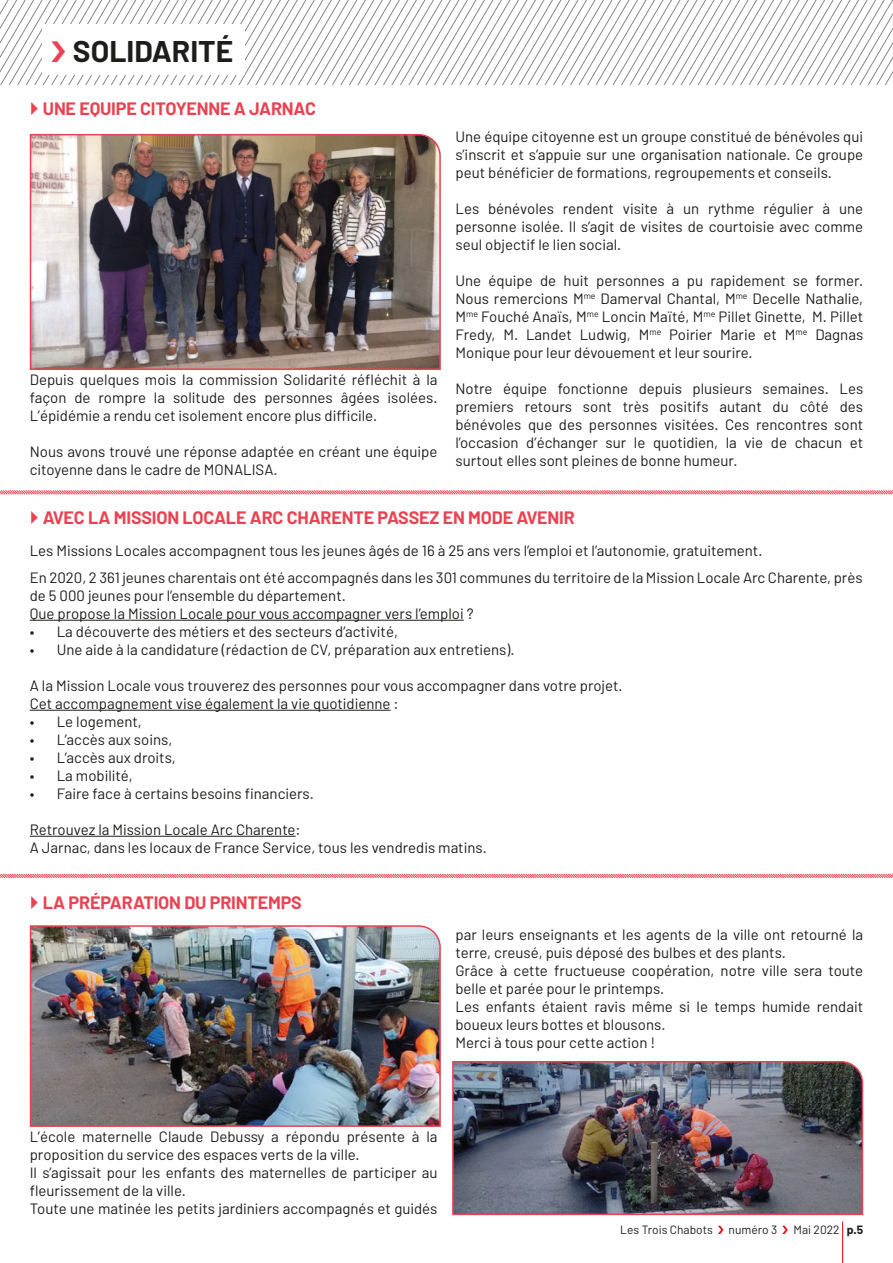
<style>
.page{position:relative;width:893px;height:1263px;background:#fff}
.page>*{position:absolute;margin:0;border:0;box-sizing:border-box;transform-origin:0 0}
.t1{font:700 30px "Barlow";color:#1d1d1b}
.t2{font:700 18px "Barlow";letter-spacing:-.01em;color:#e94353}
.t3{font:15px/18px "Barlow";color:#1d1d1b}
.t4{font:12px "Barlow";color:#1d1d1b}
.s1{font-weight:700}
</style>
<div class="page">
<hr style="left:842px;top:1221px;width:1px;height:42px;background:#e30614">
<svg style="left:0;top:490px;width:893px;height:5px;background:#f3a2aa"></svg>
<img style="left:29px;top:134px;width:412px;height:236px">
<hr style="left:30px;top:620px;width:434px;height:1px;background:#1d1d1b">
<hr style="left:30px;top:710px;width:361px;height:1px;background:#1d1d1b">
<hr style="left:30px;top:836px;width:266px;height:1px;background:#1d1d1b">
<img style="left:29px;top:925px;width:412px;height:202px">
<img style="left:452px;top:1061px;width:412px;height:155px">
<svg style="left:0;top:873px;width:893px;height:5px;background:#f3a2aa"></svg>
<svg style="left:0;top:0;width:893px;height:85px"></svg>
<p class="t1" style="left:73px;top:32px;width:162px">SOLIDARITÉ</p>
<p class="t2" style="left:43px;top:97px;width:275px">UNE EQUIPE CITOYENNE A JARNAC</p>
<p class="t3" style="left:30px;top:370px;width:409px;text-align:justify">Depuis quelques mois la commission Solidarité réfléchit à la façon de rompre la solitude des personnes âgées isolées.<br>L’épidémie a rendu cet isolement encore plus difficile.</p>
<p class="t3" style="left:30px;top:442px;width:409px">Nous avons trouvé une réponse adaptée en créant une équipe citoyenne dans le cadre de MONALISA.</p>
<p class="t3" style="left:455px;top:128px;width:409px;text-align:justify">Une équipe citoyenne est un groupe constitué de bénévoles qui s’inscrit et s’appuie sur une organisation nationale. Ce groupe peut bénéficier de formations, regroupements et conseils.</p>
<p class="t3" style="left:455px;top:200px;width:409px;text-align:justify">Les bénévoles rendent visite à un rythme régulier à une personne isolée. Il s’agit de visites de courtoisie avec comme seul objectif le lien social.</p>
<p class="t3" style="left:455px;top:272px;width:409px;text-align:justify">Une équipe de huit personnes a pu rapidement se former.<br>Nous remercions M<sup>me</sup> Damerval Chantal, M<sup>me</sup> Decelle Nathalie, M<sup>me</sup> Fouché Anaïs, M<sup>me</sup> Loncin Maïté, M<sup>me</sup> Pillet Ginette, M. Pillet Fredy, M. Landet Ludwig, M<sup>me</sup> Poirier Marie et M<sup>me</sup> Dagnas Monique pour leur dévouement et leur sourire.</p>
<p class="t3" style="left:455px;top:380px;width:409px;text-align:justify">Notre équipe fonctionne depuis plusieurs semaines. Les premiers retours sont très positifs autant du côté des bénévoles que des personnes visitées. Ces rencontres sont l’occasion d’échanger sur le quotidien, la vie de chacun et surtout elles sont pleines de bonne humeur.</p>
<p class="t2" style="left:43px;top:506px;width:533px">AVEC LA MISSION LOCALE ARC CHARENTE PASSEZ EN MODE AVENIR</p>
<p class="t3" style="left:30px;top:542px;width:734px">Les Missions Locales accompagnent tous les jeunes âgés de 16 à 25 ans vers l’emploi et l’autonomie, gratuitement.</p>
<p class="t3" style="left:30px;top:568px;width:834px">En 2020, 2 361 jeunes charentais ont été accompagnés dans les 301 communes du territoire de la Mission Locale Arc Charente, près de 5 000 jeunes pour l’ensemble du département.</p>
<p class="t3" style="left:30px;top:604px;width:445px">Que propose la Mission Locale pour vous accompagner vers l’emploi ?</p>
<p class="t3" style="left:30px;top:622px;width:370px">• La découverte des métiers et des secteurs d’activité,</p>
<p class="t3" style="left:30px;top:640px;width:486px">• Une aide à la candidature (rédaction de CV, préparation aux entretiens).</p>
<p class="t3" style="left:30px;top:676px;width:594px">A la Mission Locale vous trouverez des personnes pour vous accompagner dans votre projet.</p>
<p class="t3" style="left:30px;top:694px;width:370px">Cet accompagnement vise également la vie quotidienne :</p>
<p class="t3" style="left:30px;top:712px;width:114px">• Le logement,</p>
<p class="t3" style="left:30px;top:730px;width:144px">• L’accès aux soins,</p>
<p class="t3" style="left:30px;top:748px;width:148px">• L’accès aux droits,</p>
<p class="t3" style="left:30px;top:766px;width:105px">• La mobilité,</p>
<p class="t3" style="left:30px;top:784px;width:286px">• Faire face à certains besoins financiers.</p>
<p class="t3" style="left:30px;top:820px;width:272px">Retrouvez la Mission Locale Arc Charente:</p>
<p class="t3" style="left:30px;top:838px;width:459px">A Jarnac, dans les locaux de France Service, tous les vendredis matins.</p>
<p class="t2" style="left:43px;top:891px;width:261px">LA PRÉPARATION DU PRINTEMPS</p>
<p class="t3" style="left:455px;top:925px;width:409px">par leurs enseignants et les agents de la ville ont retourné la terre, creusé, puis déposé des bulbes et des plants.</p>
<p class="t3" style="left:455px;top:961px;width:409px">Grâce à cette fructueuse coopération, notre ville sera toute belle et parée pour le printemps.</p>
<p class="t3" style="left:455px;top:997px;width:409px">Les enfants étaient ravis même si le temps humide rendait boueux leurs bottes et blousons.</p>
<p class="t3" style="left:455px;top:1033px;width:201px">Merci à tous pour cette action !</p>
<p class="t3" style="left:30px;top:1127px;width:409px">L’école maternelle Claude Debussy a répondu présente à la proposition du service des espaces verts de la ville.</p>
<p class="t3" style="left:30px;top:1163px;width:409px">Il s’agissait pour les enfants des maternelles de participer au fleurissement de la ville.</p>
<p class="t3" style="left:30px;top:1199px;width:409px">Toute une matinée les petits jardiniers accompagnés et guidés</p>
<p class="t4" style="left:620px;top:1222px;width:94px">Les Trois Chabots</p>
<p class="t4" style="left:729px;top:1222px;width:50px">numéro 3</p>
<p class="t4" style="left:793px;top:1222px;width:71px">Mai 2022 <span class="s1">p.5</span></p>
</div>
